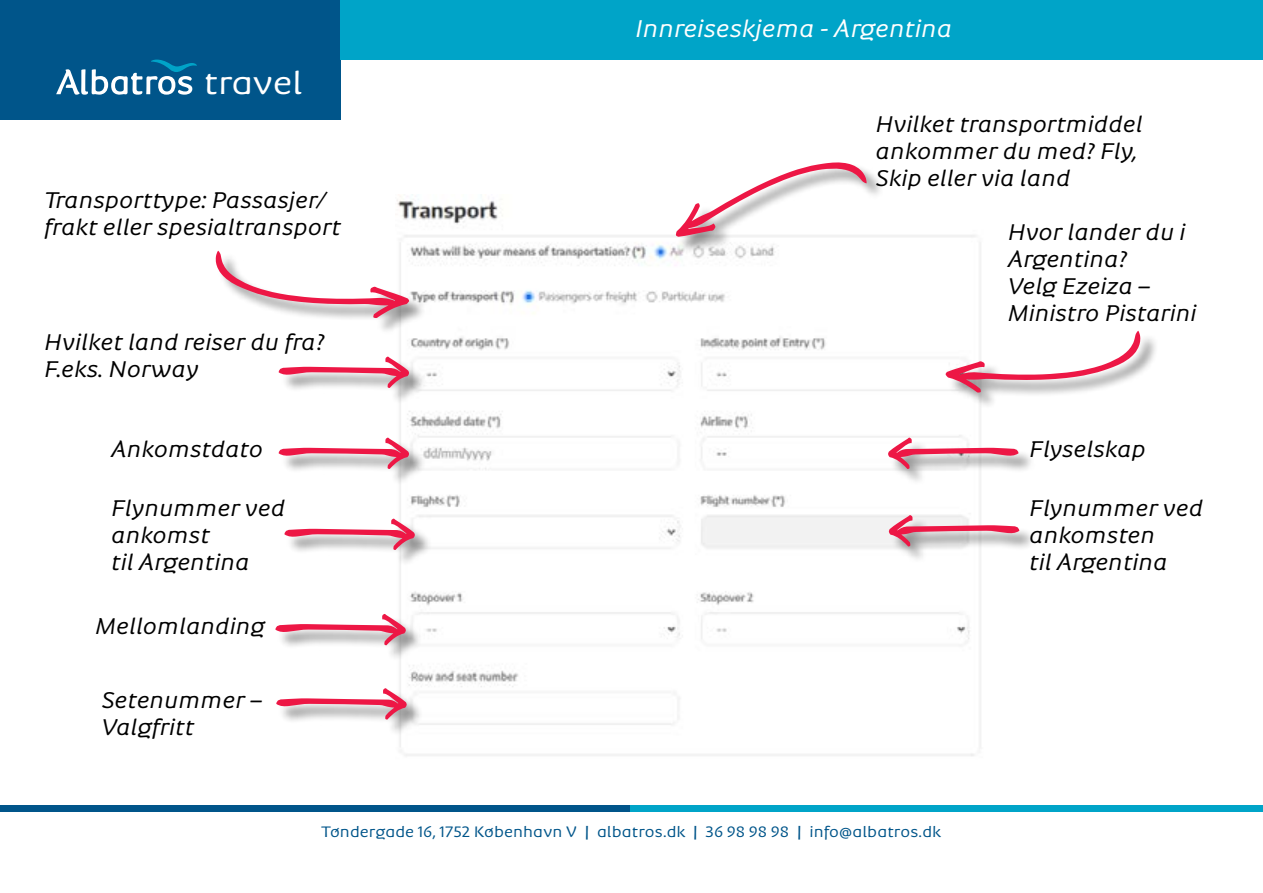
<style>
.page{position:relative;width:1263px;height:893px;background:#fff}
.page>*{position:absolute;margin:0;border:0;box-sizing:border-box;transform-origin:0 0}
.t1{font:500 31.65px "Albatros";color:#fff;scale:1.08 1}
.t2{font:italic 500 24px "Albatros";color:#fff}
.t3{font:italic 500 22.5px/27px "Albatros";color:#000}
.t4{font:500 15px "Albatros";letter-spacing:.005em;color:#00558a;scale:1.04 1}
.s1{font-weight:700}
</style>
<div class="page">
<div style="left:0;top:805px;width:630px;height:7px;background:#00558a"></div>
<div style="left:630px;top:805px;width:633px;height:7px;background:#00a4c8"></div>
<div style="left:0;top:0;width:341px;height:119px;background:#00558a"></div>
<svg style="left:56px;top:60px;width:141px;height:35px"></svg>
<div style="left:341px;top:0;width:922px;height:60px;background:#00a4c8"></div>
<img style="left:397px;top:196px;width:584px;height:560px">
<div style="left:678px;top:164px;width:206px;height:90px;background:#000;opacity:.43"></div>
<svg style="left:676px;top:162px;width:191px;height:75px"></svg>
<div style="left:947px;top:332px;width:210px;height:78px;background:#000;opacity:.43"></div>
<svg style="left:945px;top:331px;width:195px;height:62px"></svg>
<div style="left:217px;top:252px;width:210px;height:83px;background:#000;opacity:.43"></div>
<svg style="left:216px;top:251px;width:193px;height:67px"></svg>
<div style="left:280px;top:439px;width:146px;height:47px;background:#000;opacity:.43"></div>
<svg style="left:279px;top:437px;width:130px;height:32px"></svg>
<div style="left:277px;top:615px;width:145px;height:47px;background:#000;opacity:.43"></div>
<svg style="left:275px;top:614px;width:131px;height:31px"></svg>
<div style="left:278px;top:690px;width:145px;height:46px;background:#000;opacity:.43"></div>
<svg style="left:276px;top:688px;width:131px;height:32px"></svg>
<div style="left:286px;top:520px;width:145px;height:47px;background:#000;opacity:.43"></div>
<svg style="left:284px;top:518px;width:131px;height:32px"></svg>
<div style="left:280px;top:358px;width:146px;height:47px;background:#000;opacity:.43"></div>
<svg style="left:279px;top:356px;width:130px;height:32px"></svg>
<div style="left:890px;top:439px;width:147px;height:47px;background:#000;opacity:.43"></div>
<svg style="left:888px;top:437px;width:130px;height:32px"></svg>
<div style="left:890px;top:517px;width:147px;height:46px;background:#000;opacity:.43"></div>
<svg style="left:889px;top:515px;width:130px;height:31px"></svg>
<h1 class="t1" style="left:204px;top:64px;width:93px">travel</h1>
<p class="t3" style="left:44px;top:186px;width:298px">Transporttype: Passasjer/ frakt eller spesialtransport</p>
<p class="t3" style="left:44px;top:328px;width:282px">Hvilket land reiser du fra?<br>F.eks. Norway</p>
<p class="t3" style="left:111px;top:435px;width:153px">Ankomstdato</p>
<p class="t3" style="left:111px;top:494px;width:176px">Flynummer ved ankomst<br>til Argentina</p>
<p class="t3" style="left:95px;top:612px;width:171px">Mellomlanding</p>
<p class="t3" style="left:101px;top:686px;width:162px">Setenummer –<br>Valgfritt</p>
<p class="t2" style="left:635px;top:14px;width:319px">Innreiseskjema - Argentina</p>
<p class="t3" style="left:875px;top:110px;width:269px">Hvilket transportmiddel ankommer du med? Fly,<br>Skip eller via land</p>
<p class="t3" style="left:1008px;top:218px;width:190px">Hvor lander du i<br>Argentina?<br>Velg Ezeiza –<br>Ministro Pistarini</p>
<p class="t3" style="left:1029px;top:435px;width:118px">Flyselskap</p>
<p class="t3" style="left:1029px;top:494px;width:176px">Flynummer ved ankomsten<br>til Argentina</p>
<p class="t4" style="left:321px;top:822px;width:597px">Tøndergade 16, 1752 København V <span class="s1">|</span> albatros.dk <span class="s1">|</span> 36 98 98 98 <span class="s1">|</span> info@albatros.dk</p>
</div>
